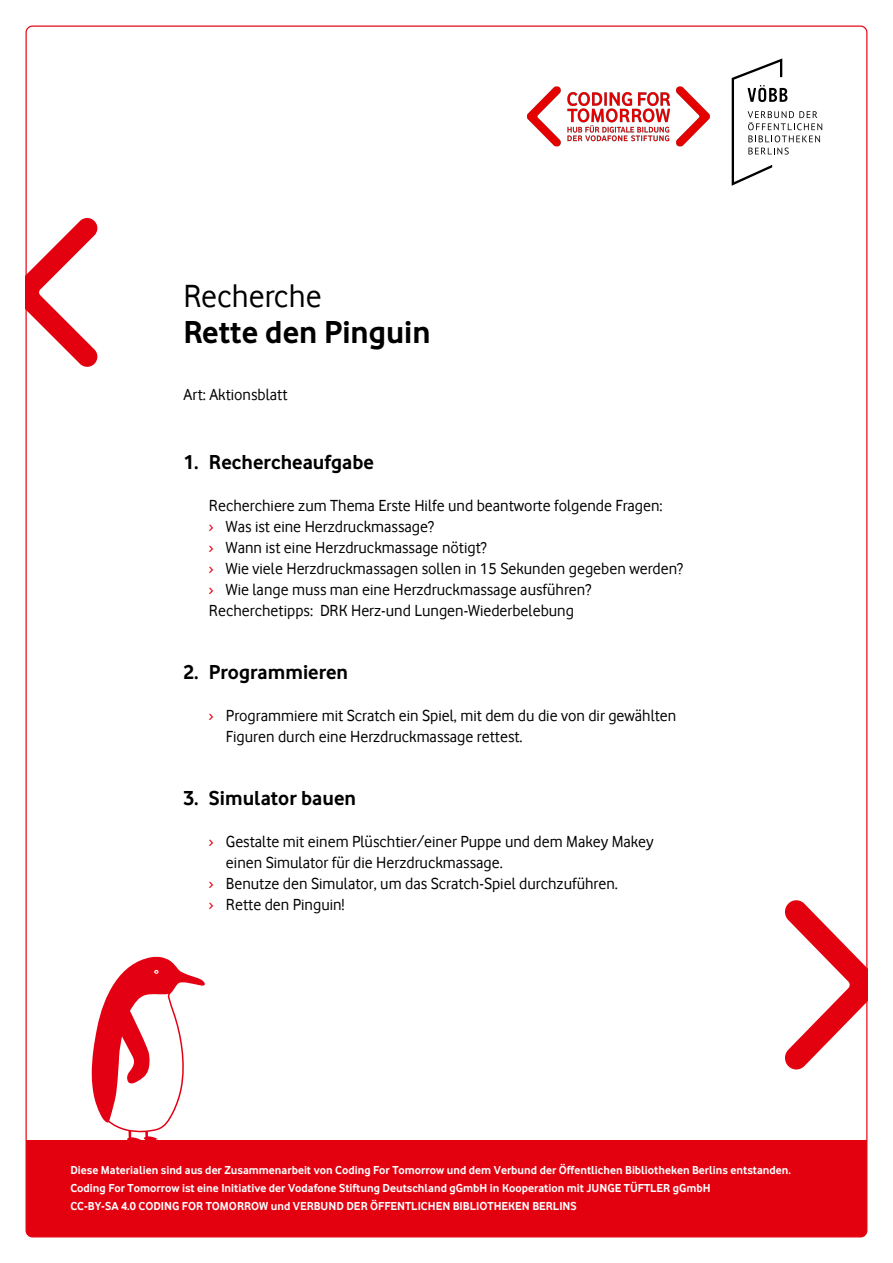
<style>
.page{position:relative;width:893px;height:1263px;background:#fff}
.page>*{position:absolute;margin:0;border:0;box-sizing:border-box;transform-origin:0 0}
.t1{font:700 33px "Vodafone Rg";color:#000}
.t2{font:33px "Vodafone Rg";color:#000}
.t3{font:700 21px "Vodafone Rg";color:#000}
.t4{font:16.5px/21px "Vodafone Rg";color:#000}
.t5{font:700 12px/18px "Vodafone Rg";color:#fff}
.s1{color:#e3000f}
</style>
<div class="page">
<svg style="left:28px;top:218px;width:69px;height:149px"></svg>
<svg style="left:785px;top:900px;width:80px;height:169px"></svg>
<div style="left:26px;top:1140px;width:841px;height:97px;background:#e3000f"></div>
<svg style="left:732px;top:58px;width:90px;height:128px"></svg>
<svg style="left:92px;top:957px;width:113px;height:183px"></svg>
<img style="left:527px;top:86px;width:183px;height:61px">
<h1 class="t2" style="left:184px;top:277px;width:140px">Recherche</h1>
<h1 class="t1" style="left:184px;top:313px;width:249px">Rette den Pinguin</h1>
<p class="t4" style="left:184px;top:384px;width:105px">Art: Aktionsblatt</p>
<p class="t3" style="left:183px;top:450px;width:192px">1. Rechercheaufgabe</p>
<p class="t4" style="left:209px;top:495px;width:476px">Recherchiere zum Thema Erste Hilfe und beantworte folgende Fragen:<br><span class="s1">›</span> Was ist eine Herzdruckmassage?<br><span class="s1">›</span> Wann ist eine Herzdruckmassage nötigt?<br><span class="s1">›</span> Wie viele Herzdruckmassagen sollen in 15 Sekunden gegeben werden? <span class="s1">›</span> Wie lange muss man eine Herzdruckmassage ausführen?<br>Recherchetipps: DRK Herz-und Lungen-Wiederbelebung</p>
<p class="t3" style="left:183px;top:660px;width:166px">2. Programmieren</p>
<p class="t4" style="left:226px;top:705px;width:452px;text-indent:-17px"><span class="s1">›</span> Programmiere mit Scratch ein Spiel, mit dem du die von dir gewählten<br>Figuren durch eine Herzdruckmassage rettest.</p>
<p class="t3" style="left:183px;top:786px;width:174px">3. Simulator bauen</p>
<p class="t4" style="left:209px;top:831px;width:446px"><span class="s1">›</span> Gestalte mit einem Plüschtier/einer Puppe und dem Makey Makey</p>
<p class="t4" style="left:226px;top:852px;width:278px">einen Simulator für die Herzdruckmassage.</p>
<p class="t4" style="left:209px;top:873px;width:410px"><span class="s1">›</span> Benutze den Simulator, um das Scratch-Spiel durchzuführen.</p>
<p class="t4" style="left:209px;top:894px;width:137px"><span class="s1">›</span> Rette den Pinguin!</p>
<p class="t5" style="left:70px;top:1161px;width:722px">Diese Materialien sind aus der Zusammenarbeit von Coding For Tomorrow und dem Verbund der Öffentlichen Bibliotheken Berlins entstanden.<br>Coding For Tomorrow ist eine Initiative der Vodafone Stiftung Deutschland gGmbH in Kooperation mit JUNGE TÜFTLER gGmbH<br>CC-BY-SA 4.0 CODING FOR TOMORROW und VERBUND DER ÖFFENTLICHEN BIBLIOTHEKEN BERLINS</p>
</div>
